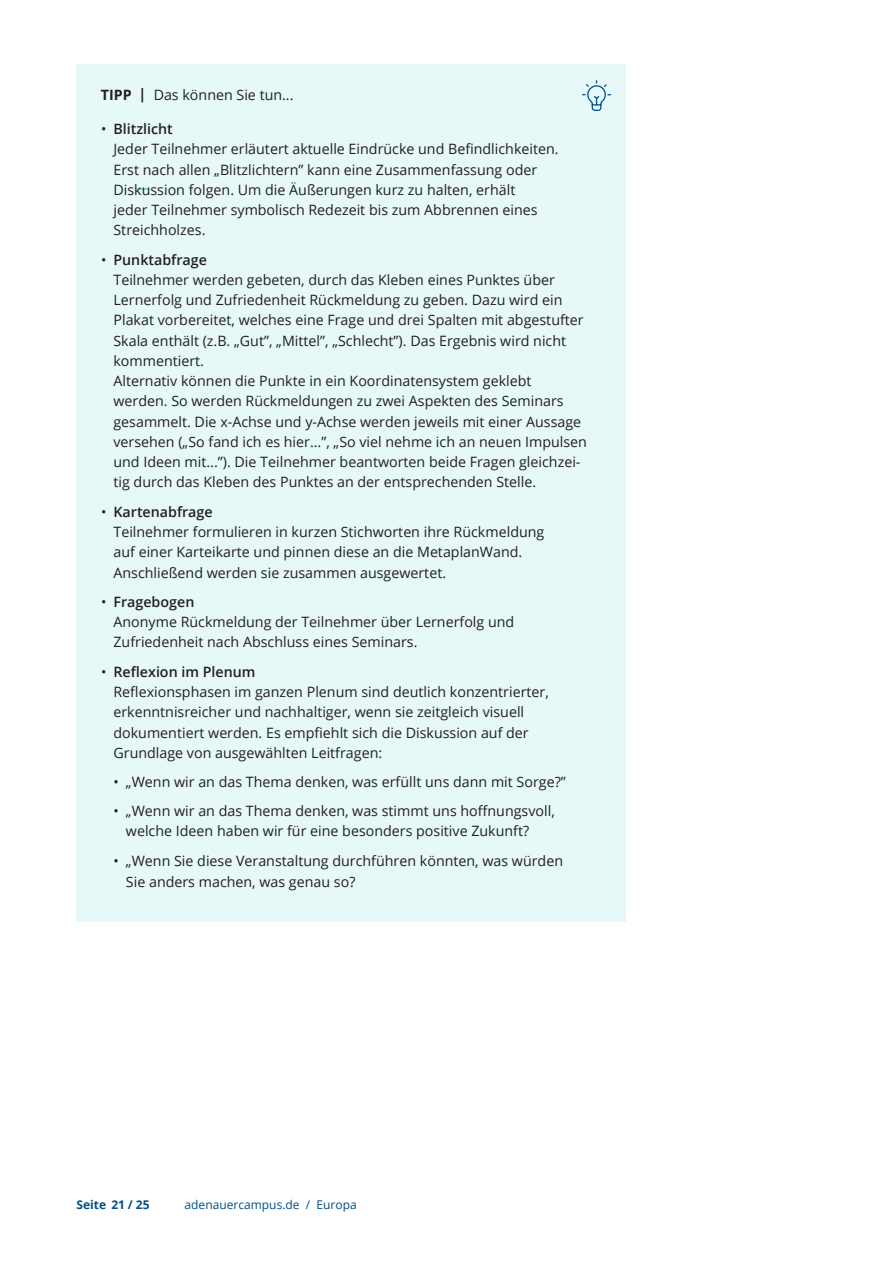
<style>
.page{position:relative;width:893px;height:1263px;background:#fff}
.page>*{position:absolute;margin:0;border:0;box-sizing:border-box;transform-origin:0 0}
.t1{font:14.25px/20.2px "Open Sans";color:#231f20}
.t2{font:12px "Open Sans";color:#014f87}
.t3{font:700 12px "Open Sans";color:#014f87}
.s1{font-weight:700}
.s2{font-weight:600}
</style>
<div class="page">
<div style="left:77px;top:65px;width:549px;height:857px;background:#e7f8f8"></div>
<svg style="left:582px;top:80px;width:29px;height:31px"></svg>
<p class="t1" style="left:101px;top:84px;width:194px"><span class="s1">TIPP |</span> Das können Sie tun...</p>
<p class="t1" style="left:113px;top:118px;width:447px;text-indent:-12px">• <span class="s2">Blitzlicht<br></span>Jeder Teilnehmer erläutert aktuelle Eindrücke und Befindlichkeiten.<br>Erst nach allen „Blitzlichtern” kann eine Zusammenfassung oder Diskussion folgen. Um die Äußerungen kurz zu halten, erhält<br>jeder Teilnehmer symbolisch Redezeit bis zum Abbrennen eines Streichholzes.</p>
<p class="t1" style="left:113px;top:249px;width:475px;text-indent:-12px">• <span class="s2">Punktabfrage<br></span>Teilnehmer werden gebeten, durch das Kleben eines Punktes über Lernerfolg und Zufriedenheit Rückmeldung zu geben. Dazu wird ein Plakat vorbereitet, welches eine Frage und drei Spalten mit abgestufter Skala enthält (z.B. „Gut”, „Mittel”, „Schlecht”). Das Ergebnis wird nicht kommentiert.<br>Alternativ können die Punkte in ein Koordinatensystem geklebt werden. So werden Rückmeldungen zu zwei Aspekten des Seminars gesammelt. Die x-Achse und y-Achse werden jeweils mit einer Aussage versehen („So fand ich es hier...”, „So viel nehme ich an neuen Impulsen und Ideen mit...”). Die Teilnehmer beantworten beide Fragen gleichzei&shy;tig durch das Kleben des Punktes an der entsprechenden Stelle.</p>
<p class="t1" style="left:113px;top:501px;width:432px;text-indent:-12px">• <span class="s2">Kartenabfrage<br></span>Teilnehmer formulieren in kurzen Stichworten ihre Rückmeldung auf einer Karteikarte und pinnen diese an die MetaplanWand.<br>Anschließend werden sie zusammen ausgewertet.</p>
<p class="t1" style="left:113px;top:591px;width:402px;text-indent:-12px">• <span class="s2">Fragebogen<br></span>Anonyme Rückmeldung der Teilnehmer über Lernerfolg und<br>Zufriedenheit nach Abschluss eines Seminars.</p>
<p class="t1" style="left:113px;top:661px;width:437px;text-indent:-12px">• <span class="s2">Reflexion im Plenum<br></span>Reflexionsphasen im ganzen Plenum sind deutlich konzentrierter, erkenntnisreicher und nachhaltiger, wenn sie zeitgleich visuell dokumentiert werden. Es empfiehlt sich die Diskussion auf der Grundlage von ausgewählten Leitfragen:</p>
<p class="t1" style="left:113px;top:771px;width:454px">• „Wenn wir an das Thema denken, was erfüllt uns dann mit Sorge?”</p>
<p class="t1" style="left:126px;top:800px;width:430px;text-indent:-12px">• „Wenn wir an das Thema denken, was stimmt uns hoffnungsvoll, welche Ideen haben wir für eine besonders positive Zukunft?</p>
<p class="t1" style="left:126px;top:850px;width:439px;text-indent:-12px">• „Wenn Sie diese Veranstaltung durchführen könnten, was würden<br>Sie anders machen, was genau so?</p>
<p class="t3" style="left:77px;top:1196px;width:75px">Seite 21 / 25</p>
<p class="t2" style="left:185px;top:1196px;width:174px">adenauercampus.de / Europa</p>
</div>
